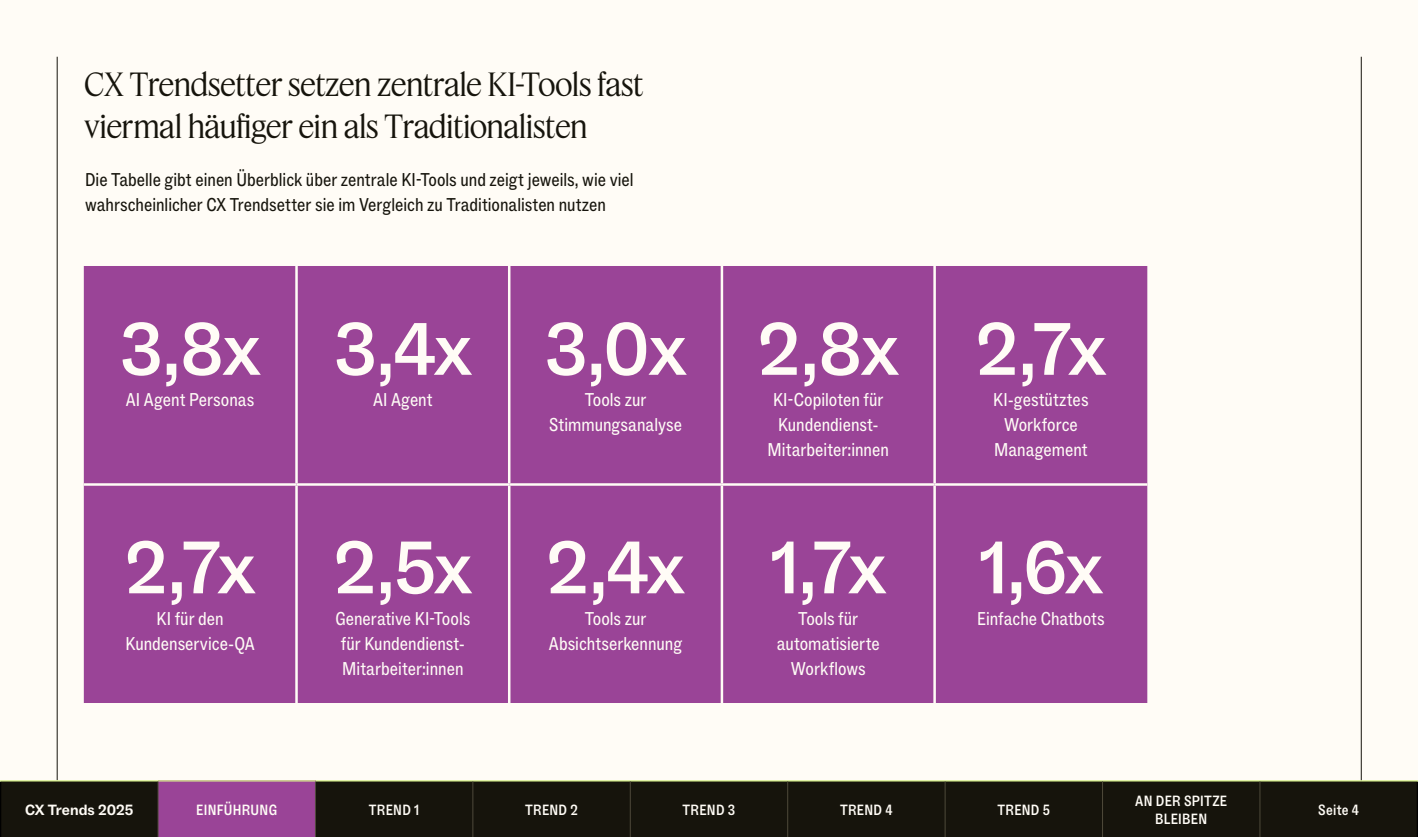
<style>
.page{position:relative;width:1418px;height:837px;background:#fff}
.page>*{position:absolute;margin:0;border:0;box-sizing:border-box;transform-origin:0 0}
.Bar_Chart_Catgory_-_Large{font:500 75px "Zendesk Social";letter-spacing:-.035em;color:#fffcf6}
.t1{font:31.25px/41.2px "Feature Display";color:#16140c}
.Paragraph_Style_1{font:18.75px/25px "Zendesk Social Condensed";color:#fffcf6;text-align:center}
.Data_stat_copy_-_medium{font:18.75px/25px "Zendesk Social Condensed";color:#16140c}
.Bar_chart_copy{font:18.75px "Zendesk Social Condensed";color:#fffcf6}
.t2{font:500 15px/17.5px "Zendesk Social Condensed";letter-spacing:.02em;color:#fffcf6;text-align:center}
.t3{font:700 15px "Zendesk Social";color:#fffcf6}
</style>
<div class="page">
<div style="left:0;top:0;width:1417px;height:836px;background:#fffcf6"></div>
<hr style="left:57px;top:57px;width:1px;height:723px;background:#16140c">
<div style="left:1px;top:781px;width:1415px;height:55px;background:#16140c"></div>
<div style="left:158px;top:780px;width:157px;height:56px;background:#9a4497"></div>
<hr style="left:0;top:781px;width:1px;height:55px;background:#000">
<hr style="left:1416px;top:781px;width:1px;height:55px;background:#000">
<hr style="left:0;top:780px;width:158px;height:1px;background:#def991">
<hr style="left:158px;top:780px;width:157px;height:1px;background:#def991">
<hr style="left:315px;top:780px;width:158px;height:1px;background:#def991">
<hr style="left:473px;top:780px;width:157px;height:1px;background:#def991">
<hr style="left:630px;top:780px;width:157px;height:1px;background:#def991">
<hr style="left:787px;top:780px;width:158px;height:1px;background:#def991">
<hr style="left:945px;top:780px;width:157px;height:1px;background:#def991">
<hr style="left:1102px;top:780px;width:157px;height:1px;background:#def991">
<hr style="left:1259px;top:780px;width:158px;height:1px;background:#def991">
<hr style="left:158px;top:781px;width:1px;height:55px;background:#4e493a">
<hr style="left:315px;top:781px;width:1px;height:55px;background:#4e493a">
<hr style="left:472px;top:781px;width:1px;height:55px;background:#4e493a">
<hr style="left:630px;top:781px;width:1px;height:55px;background:#4e493a">
<hr style="left:787px;top:781px;width:1px;height:55px;background:#4e493a">
<hr style="left:944px;top:781px;width:1px;height:55px;background:#4e493a">
<hr style="left:1102px;top:781px;width:1px;height:55px;background:#4e493a">
<hr style="left:1259px;top:781px;width:1px;height:55px;background:#4e493a">
<hr style="left:1360px;top:57px;width:1px;height:722px;background:#16140c">
<div style="left:84px;top:266px;width:1063px;height:436px;background:#9a4497"></div>
<hr style="left:295px;top:266px;width:3px;height:217px;background:#fffcf6">
<hr style="left:508px;top:266px;width:2px;height:217px;background:#fffcf6">
<hr style="left:720px;top:266px;width:3px;height:217px;background:#fffcf6">
<hr style="left:933px;top:266px;width:2px;height:217px;background:#fffcf6">
<hr style="left:84px;top:483px;width:212px;height:2px;background:#fffcf6">
<hr style="left:296px;top:483px;width:213px;height:2px;background:#fffcf6">
<hr style="left:295px;top:485px;width:3px;height:217px;background:#fffcf6">
<hr style="left:509px;top:483px;width:213px;height:2px;background:#fffcf6">
<hr style="left:508px;top:485px;width:2px;height:217px;background:#fffcf6">
<hr style="left:722px;top:483px;width:212px;height:2px;background:#fffcf6">
<hr style="left:720px;top:485px;width:3px;height:217px;background:#fffcf6">
<hr style="left:934px;top:483px;width:213px;height:2px;background:#fffcf6">
<hr style="left:933px;top:485px;width:2px;height:217px;background:#fffcf6">
<h5 class="t1" style="left:84px;top:63px;width:560px">CX Trendsetter setzen zentrale KI-Tools fast viermal häufiger ein als Traditionalisten</h5>
<p class="Data_stat_copy_-_medium" style="left:85px;top:167px;width:550px">Die Tabelle gibt einen Überblick über zentrale KI-Tools und zeigt jeweils, wie viel wahrscheinlicher CX Trendsetter sie im Vergleich zu Traditionalisten nutzen</p>
<p class="Bar_Chart_Catgory_-_Large" style="left:120px;top:303px;width:142px">3,8x</p>
<p class="Bar_chart_copy" style="left:126px;top:388px;width:130px">AI Agent Personas</p>
<p class="Bar_Chart_Catgory_-_Large" style="left:125px;top:521px;width:132px">2,7x</p>
<p class="Paragraph_Style_1" style="left:125px;top:605px;width:131px">KI für den<br>Kundenservice-QA</p>
<p class="Bar_Chart_Catgory_-_Large" style="left:334px;top:303px;width:139px">3,4x</p>
<p class="Paragraph_Style_1" style="left:373px;top:387px;width:61px">AI Agent</p>
<p class="Bar_Chart_Catgory_-_Large" style="left:334px;top:521px;width:140px">2,5x</p>
<p class="Paragraph_Style_1" style="left:335px;top:605px;width:136px;text-align:left">Generative KI-Tools für Kundendienst-<br>Mitarbeiter:innen</p>
<p class="Bar_Chart_Catgory_-_Large" style="left:544px;top:303px;width:143px">3,0x</p>
<p class="Paragraph_Style_1" style="left:549px;top:387px;width:134px">Tools zur<br>Stimmungsanalyse</p>
<p class="Bar_Chart_Catgory_-_Large" style="left:546px;top:521px;width:140px">2,4x</p>
<p class="Paragraph_Style_1" style="left:549px;top:605px;width:135px">Tools zur<br>Absichtserkennung</p>
<p class="Bar_Chart_Catgory_-_Large" style="left:757px;top:303px;width:143px">2,8x</p>
<p class="Paragraph_Style_1" style="left:767px;top:387px;width:123px">KI-Copiloten für<br>Kundendienst-<br>Mitarbeiter:innen</p>
<p class="Bar_Chart_Catgory_-_Large" style="left:770px;top:521px;width:118px">1,7x</p>
<p class="Paragraph_Style_1" style="left:776px;top:605px;width:104px">Tools für automatisierte<br>Workflows</p>
<p class="Bar_Chart_Catgory_-_Large" style="left:975px;top:303px;width:132px">2,7x</p>
<p class="Paragraph_Style_1" style="left:993px;top:387px;width:97px">KI-gestütztes<br>Workforce<br>Management</p>
<p class="Bar_Chart_Catgory_-_Large" style="left:978px;top:521px;width:126px">1,6x</p>
<p class="Paragraph_Style_1" style="left:977px;top:605px;width:129px">Einfache Chatbots</p>
<p class="t3" style="left:25px;top:800px;width:110px">CX Trends 2025</p>
<p class="t2" style="left:196px;top:801px;width:82px">EINFÜHRUNG</p>
<p class="t2" style="left:369px;top:801px;width:52px">TREND 1</p>
<p class="t2" style="left:525px;top:801px;width:54px">TREND 2</p>
<p class="t2" style="left:682px;top:801px;width:54px">TREND 3</p>
<p class="t2" style="left:840px;top:801px;width:54px">TREND 4</p>
<p class="t2" style="left:997px;top:801px;width:54px">TREND 5</p>
<p class="t2" style="left:1135px;top:792px;width:94px">AN DER SPITZE<br>BLEIBEN</p>
<p class="t2" style="left:1318px;top:801px;width:43px">Seite 4</p>
</div>
